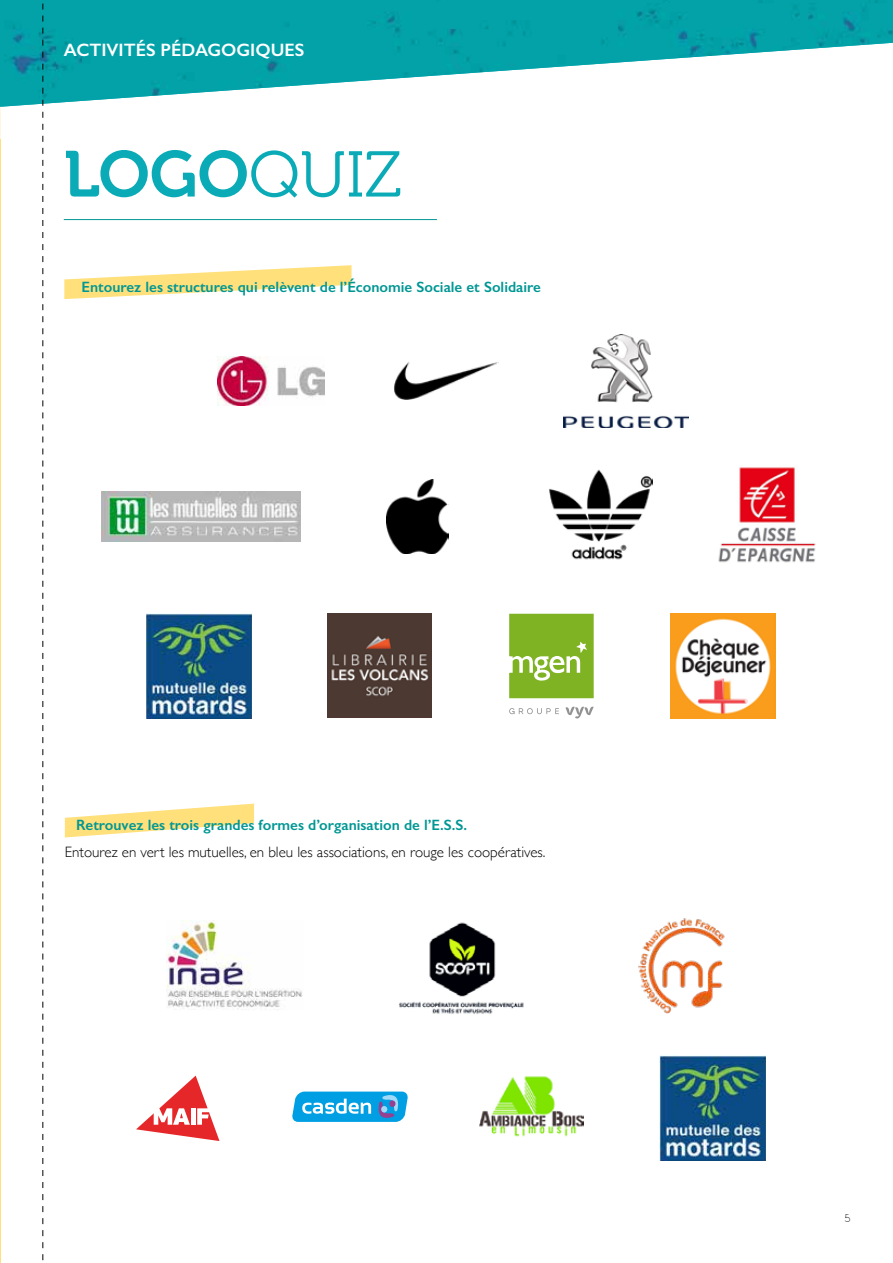
<style>
.page{position:relative;width:893px;height:1263px;background:#fff}
.page>*{position:absolute;margin:0;border:0;box-sizing:border-box;transform-origin:0 0}
.t1{font:64.5px "Museo 700";color:#0aabb7}
.t2{font:600 18px "Gill Sans";color:#fff}
.t3{font:600 15px "Gill Sans";color:#009794}
.t4{font:300 15px "Gill Sans";color:#000}
.t5{font:300 12px "Swagger";color:#000}
.s1{font-family:"Museo 300"}
</style>
<div class="page">
<img style="left:0;top:0;width:893px;height:107px">
<img style="left:564px;top:334px;width:125px;height:93px">
<img style="left:549px;top:469px;width:103px;height:91px">
<img style="left:217px;top:356px;width:108px;height:49px">
<img style="left:146px;top:614px;width:106px;height:104px">
<img style="left:718px;top:467px;width:98px;height:96px">
<img style="left:327px;top:614px;width:105px;height:103px">
<svg style="left:509px;top:708px;width:50px;height:6px"></svg>
<svg style="left:565px;top:707px;width:29px;height:11px"></svg>
<svg style="left:509px;top:614px;width:85px;height:84px;background:#8dbb3a"></svg>
<img style="left:670px;top:614px;width:105px;height:104px">
<img style="left:386px;top:479px;width:62px;height:74px">
<img style="left:394px;top:362px;width:105px;height:38px">
<img style="left:102px;top:491px;width:198px;height:50px">
<svg style="left:65px;top:804px;width:189px;height:33px"></svg>
<img style="left:479px;top:1076px;width:104px;height:61px">
<svg style="left:136px;top:1075px;width:83px;height:66px"></svg>
<svg style="left:292px;top:1091px;width:116px;height:31px;background:#39afe5"></svg>
<img style="left:660px;top:1056px;width:105px;height:105px">
<img style="left:399px;top:922px;width:125px;height:92px">
<img style="left:638px;top:918px;width:87px;height:96px">
<img style="left:166px;top:920px;width:137px;height:90px">
<svg style="left:64px;top:265px;width:288px;height:34px"></svg>
<svg style="left:43px;top:0;width:1px;height:1261px"></svg>
<hr style="left:64px;top:219px;width:373px;height:1px;background:#009794">
<hr style="left:0;top:140px;width:1px;height:1123px;background:#ffe07b">
<p class="t2" style="left:64px;top:39px;width:242px">ACTIVITÉS PÉDAGOGIQUES</p>
<h1 class="t1" style="left:64px;top:138px;width:340px">LOGO<span class="s1">QUIZ</span></h1>
<p class="t3" style="left:82px;top:278px;width:461px">Entourez les structures qui relèvent de l’Économie Sociale et Solidaire</p>
<p class="t3" style="left:76px;top:816px;width:392px">Retrouvez les trois grandes formes d’organisation de l’E.S.S.</p>
<p class="t4" style="left:65px;top:840px;width:482px">Entourez en vert les mutuelles, en bleu les associations, en rouge les coopératives.</p>
<p class="t5" style="left:845px;top:1212px;width:7px">5</p>
</div>
